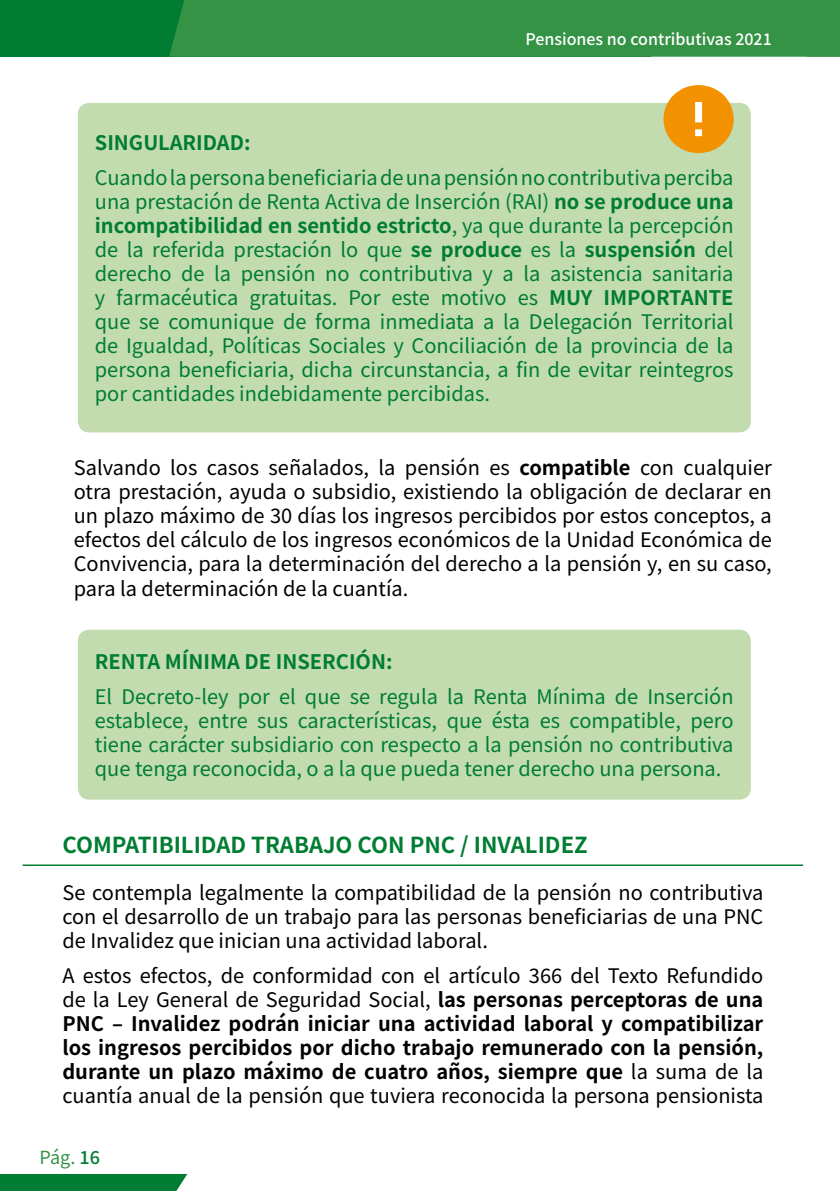
<style>
.page{position:relative;width:840px;height:1191px;background:#fff}
.page>*{position:absolute;margin:0;border:0;box-sizing:border-box;transform-origin:0 0}
.t1{font:700 22px "Noto Sans HK";color:#007d32}
.t2{font:20px/24px "Noto Sans HK";color:#007d32;text-align:justify}
.t3{font:20px/24px "Noto Sans HK";color:#000;text-align:justify}
.t4{font:700 20px/24px "Noto Sans HK";color:#000;text-align:justify}
.t5{font:700 20px "Noto Sans HK";color:#007d32}
.t6{font:18px "Noto Sans HK";color:#359346}
.t7{font:500 16px "Noto Sans HK";color:#fff}
.s1{font-weight:700}
.s2{font-weight:400}
.s3{font-weight:500;color:#007d32}
</style>
<div class="page">
<div style="left:0;top:0;width:650px;height:57px;background:#007d32"></div>
<div style="left:0;top:1174px;width:187px;height:17px;background:#007d32"></div>
<div style="left:169px;top:0;width:670px;height:57px;background:#359346"></div>
<div style="left:78px;top:103px;width:672px;height:329px;background:#c2dbaf;border-radius:11px"></div>
<svg style="left:663px;top:85px;width:70px;height:68px"></svg>
<div style="left:78px;top:629px;width:672px;height:170px;background:#c2dbaf;border-radius:11px"></div>
<hr style="left:23px;top:864px;width:779px;height:2px;background:#007d32">
<p class="t7" style="left:525px;top:30px;width:248px">Pensiones no contributivas 2021</p>
<p class="t5" style="left:95px;top:131px;width:157px">SINGULARIDAD:</p>
<p class="t2" style="left:95px;top:166px;width:640px">Cuando la persona beneficiaria de una pensión no contributiva perciba una prestación de Renta Activa de Inserción (RAI) <span class="s1">no se produce una incompatibilidad en sentido estricto</span>, ya que durante la percepción de la referida prestación lo que <span class="s1">se produce</span> es la <span class="s1">suspensión</span> del derecho de la pensión no contributiva y a la asistencia sanitaria y farmacéutica gratuitas. Por este motivo es <span class="s1">MUY IMPORTANTE </span>que se comunique de forma inmediata a la Delegación Territorial de Igualdad, Políticas Sociales y Conciliación de la provincia de la persona beneficiaria, dicha circunstancia, a fin de evitar reintegros por cantidades indebidamente percibidas.</p>
<p class="t3" style="left:74px;top:456px;width:699px">Salvando los casos señalados, la pensión es <span class="s1">compatible</span> con cualquier otra prestación, ayuda o subsidio, existiendo la obligación de declarar en un plazo máximo de 30 días los ingresos percibidos por estos conceptos, a efectos del cálculo de los ingresos económicos de la Unidad Económica de Convivencia, para la determinación del derecho a la pensión y, en su caso, para la determinación de la cuantía.</p>
<p class="t5" style="left:95px;top:650px;width:299px">RENTA MÍNIMA DE INSERCIÓN:</p>
<p class="t2" style="left:95px;top:685px;width:639px">El Decreto-ley por el que se regula la Renta Mínima de Inserción establece, entre sus características, que ésta es compatible, pero tiene carácter subsidiario con respecto a la pensión no contributiva que tenga reconocida, o a la que pueda tener derecho una persona.</p>
<p class="t1" style="left:62px;top:832px;width:526px">COMPATIBILIDAD TRABAJO CON PNC / INVALIDEZ</p>
<p class="t3" style="left:62px;top:881px;width:702px">Se contempla legalmente la compatibilidad de la pensión no contributiva con el desarrollo de un trabajo para las personas beneficiarias de una PNC de Invalidez que inician una actividad laboral.</p>
<p class="t4" style="left:62px;top:964px;width:702px"><span class="s2">A estos efectos, de conformidad con el artículo 366 del Texto Refundido de la Ley General de Seguridad Social,</span> las personas perceptoras de una PNC – Invalidez podrán iniciar una actividad laboral y compatibilizar los ingresos percibidos por dicho trabajo remunerado con la pensión, durante un plazo máximo de cuatro años, siempre que <span class="s2">la suma de la cuantía anual de la pensión que tuviera reconocida la persona pensionista</span></p>
<p class="t6" style="left:39px;top:1147px;width:62px">Pág. <span class="s3">16</span></p>
</div>
